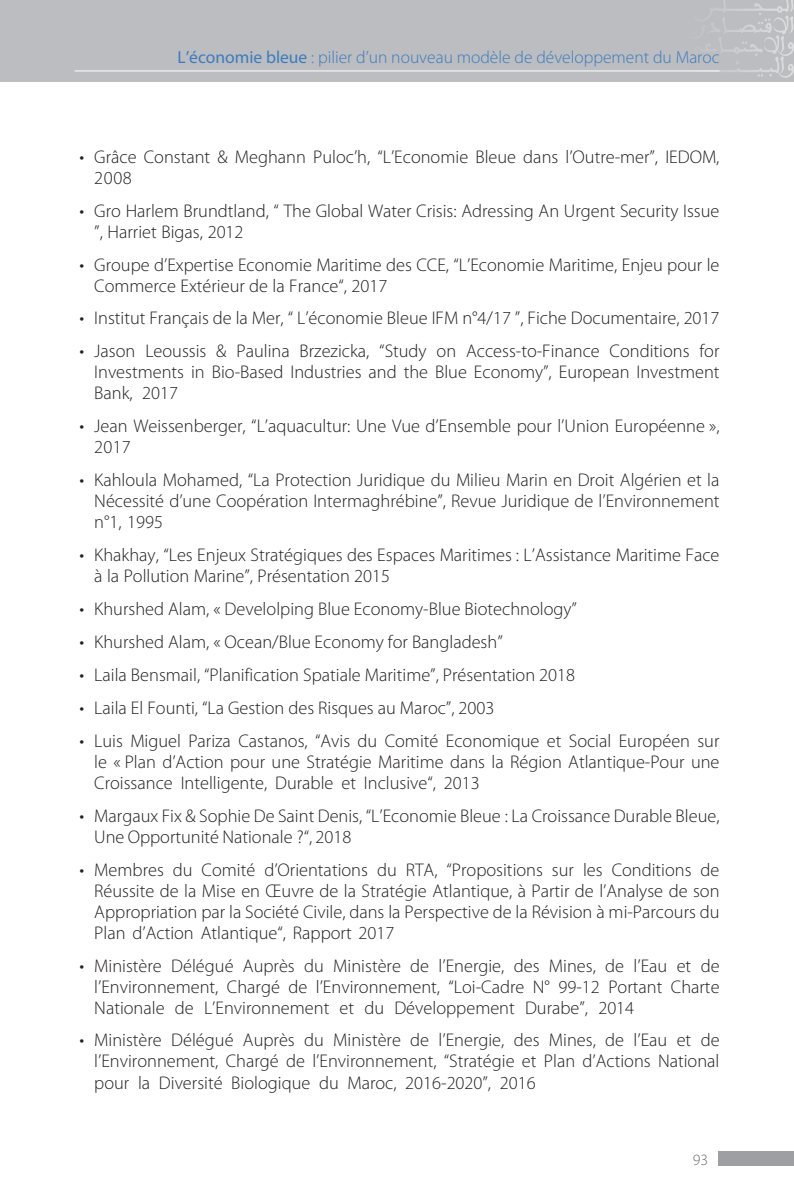
<style>
.page{position:relative;width:794px;height:1191px;background:#fff}
.page>*{position:absolute;margin:0;border:0;box-sizing:border-box;transform-origin:0 0}
.t1{font:300 18.38px/21px "Myriad Pro";color:#231f20}
.t2{font:300 17.5px "Myriad Pro";color:#3b7cbf}
.t3{font:300 15.75px "Myriad Pro";color:#6c6d70}
.s1{font-weight:400}
.s2{font-size:19.25px}
</style>
<div class="page">
<div style="left:0;top:0;width:794px;height:82px;background:#bcbdc0"></div>
<svg style="left:654px;top:0;width:140px;height:78px"></svg>
<hr style="left:74px;top:70px;width:645px;height:1px;background:#fff">
<div style="left:718px;top:1150px;width:76px;height:15px;background:#9d9fa2"></div>
<p class="t2" style="left:177px;top:48px;width:543px"><span class="s1">L’économie bleue</span> : pilier d’un nouveau modèle de développement du Maroc</p>
<p class="t1" style="left:94px;top:146px;width:626px;text-indent:-15px"><span class="s2">•</span> Grâce Constant &amp; Meghann Puloc’h, “L’Economie Bleue dans l’Outre-mer”, IEDOM,<br>2008</p>
<p class="t1" style="left:94px;top:200px;width:626px;text-indent:-15px"><span class="s2">•</span> Gro Harlem Brundtland, “ The Global Water Crisis: Adressing An Urgent Security Issue ”, Harriet Bigas, 2012</p>
<p class="t1" style="left:94px;top:254px;width:627px;text-indent:-15px"><span class="s2">•</span> Groupe d’Expertise Economie Maritime des CCE, “L’Economie Maritime, Enjeu pour le<br>Commerce Extérieur de la France“, 2017</p>
<p class="t1" style="left:80px;top:308px;width:641px"><span class="s2">•</span> Institut Français de la Mer, “ L’économie Bleue IFM n°4/17 ”, Fiche Documentaire, 2017</p>
<p class="t1" style="left:94px;top:341px;width:627px;text-align:justify;text-indent:-15px"><span class="s2">•</span> Jason Leoussis &amp; Paulina Brzezicka, “Study on Access-to-Finance Conditions for Investments in Bio-Based Industries and the Blue Economy”, European Investment Bank, 2017</p>
<p class="t1" style="left:94px;top:416px;width:627px;text-indent:-15px"><span class="s2">•</span> Jean Weissenberger, “L’aquacultur: Une Vue d’Ensemble pour l’Union Européenne »,<br>2017</p>
<p class="t1" style="left:94px;top:470px;width:627px;text-align:justify;text-indent:-15px"><span class="s2">•</span> Kahloula Mohamed, “La Protection Juridique du Milieu Marin en Droit Algérien et la Nécessité d’une Coopération Intermaghrébine”, Revue Juridique de l’Environnement n°1, 1995</p>
<p class="t1" style="left:94px;top:545px;width:627px;text-indent:-15px"><span class="s2">•</span> Khakhay, “Les Enjeux Stratégiques des Espaces Maritimes : L’Assistance Maritime Face à la Pollution Marine”, Présentation 2015</p>
<p class="t1" style="left:80px;top:599px;width:499px"><span class="s2">•</span> Khurshed Alam, « Develolping Blue Economy-Blue Biotechnology”</p>
<p class="t1" style="left:80px;top:631px;width:424px"><span class="s2">•</span> Khurshed Alam, « Ocean/Blue Economy for Bangladesh”</p>
<p class="t1" style="left:80px;top:664px;width:497px"><span class="s2">•</span> Laila Bensmail, “Planification Spatiale Maritime”, Présentation 2018</p>
<p class="t1" style="left:80px;top:697px;width:416px"><span class="s2">•</span> Laila El Founti, “La Gestion des Risques au Maroc”, 2003</p>
<p class="t1" style="left:94px;top:730px;width:627px;text-align:justify;text-indent:-15px"><span class="s2">•</span> Luis Miguel Pariza Castanos, “Avis du Comité Economique et Social Européen sur le « Plan d’Action pour une Stratégie Maritime dans la Région Atlantique-Pour une Croissance Intelligente, Durable et Inclusive“, 2013</p>
<p class="t1" style="left:94px;top:805px;width:627px;text-indent:-15px"><span class="s2">•</span> Margaux Fix &amp; Sophie De Saint Denis, “L’Economie Bleue : La Croissance Durable Bleue,<br>Une Opportunité Nationale ?“, 2018</p>
<p class="t1" style="left:94px;top:859px;width:627px;text-align:justify;text-indent:-15px"><span class="s2">•</span> Membres du Comité d’Orientations du RTA, “Propositions sur les Conditions de Réussite de la Mise en Œuvre de la Stratégie Atlantique, à Partir de l’Analyse de son Appropriation par la Société Civile, dans la Perspective de la Révision à mi-Parcours du Plan d’Action Atlantique“, Rapport 2017</p>
<p class="t1" style="left:94px;top:955px;width:627px;text-align:justify;text-indent:-15px"><span class="s2">•</span> Ministère Délégué Auprès du Ministère de l’Energie, des Mines, de l’Eau et de l’Environnement, Chargé de l’Environnement, “Loi-Cadre N° 99-12 Portant Charte Nationale de L’Environnement et du Développement Durabe”, 2014</p>
<p class="t1" style="left:94px;top:1030px;width:627px;text-align:justify;text-indent:-15px"><span class="s2">•</span> Ministère Délégué Auprès du Ministère de l’Energie, des Mines, de l’Eau et de l’Environnement, Chargé de l’Environnement, “Stratégie et Plan d’Actions National pour la Diversité Biologique du Maroc, 2016-2020”, 2016</p>
<p class="t3" style="left:693px;top:1150px;width:17px">93</p>
</div>
